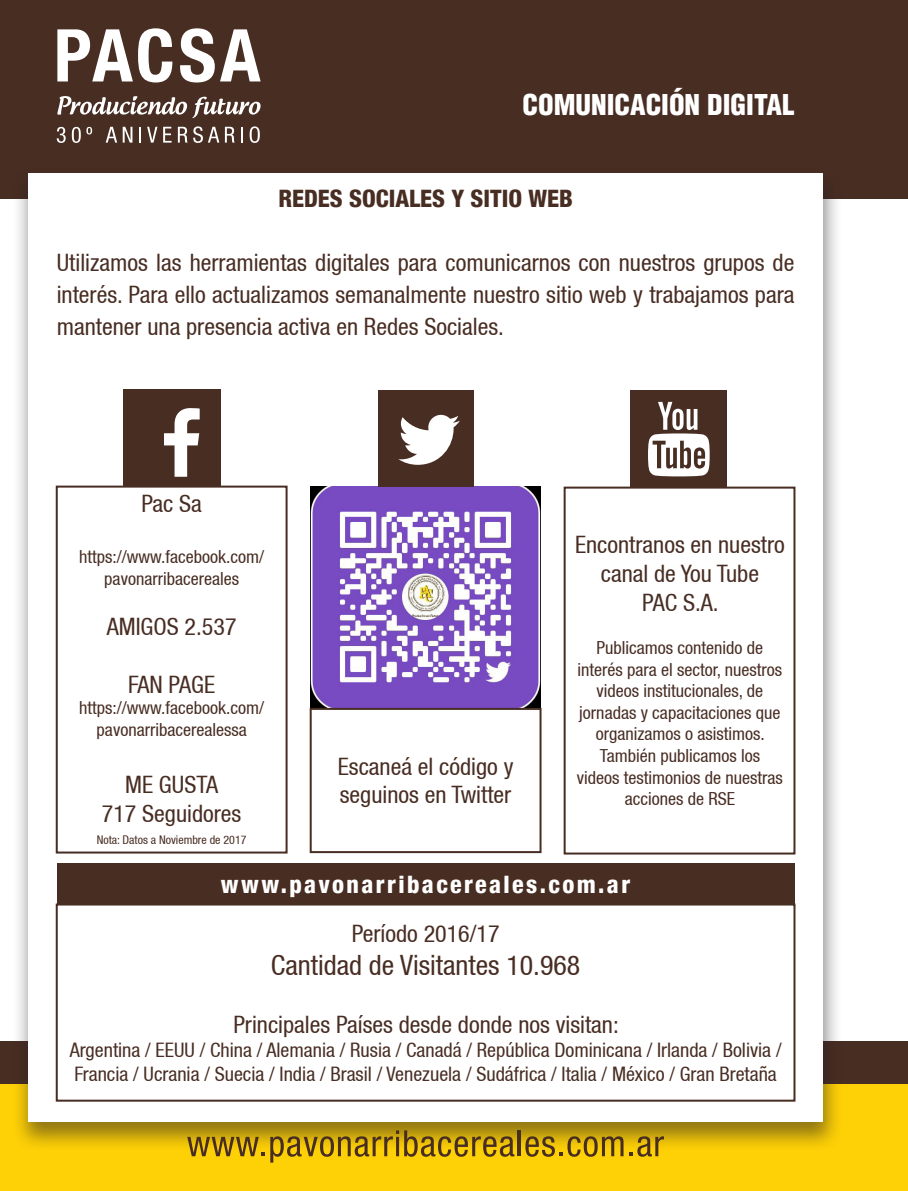
<style>
.page{position:relative;width:908px;height:1191px;background:#fff}
.page>*{position:absolute;margin:0;border:0;box-sizing:border-box;transform-origin:0 0}
.t1{font:condensed 28px "Helvetica 57";color:#482d23}
.t2{font:900 condensed 28px "Helvetica";color:#fff}
.t3{font:condensed 24px/28.8px "Helvetica 57";color:#482d23}
.t4{font:800 condensed 24px "Helvetica 87";letter-spacing:.1em;color:#fff}
.t5{font:800 condensed 24px "Helvetica 87";color:#482d23}
.t6{font:condensed 20px/24px "Helvetica 57";color:#482d23}
.t7{font:condensed 18px/21.6px "Helvetica 57";color:#482d23;text-align:center}
.t8{font:condensed 12px "Helvetica 57";color:#482d23}
</style>
<div class="page">
<div style="left:0;top:0;width:907px;height:198px;background:#482d23"></div>
<div style="left:0;top:1072px;width:907px;height:119px;background:#fed006"></div>
<div style="left:0;top:1041px;width:907px;height:42px;background:#482d23"></div>
<div style="left:12px;top:167px;width:830px;height:985px;background:#231f20;opacity:.5"></div>
<div style="left:28px;top:173px;width:794px;height:948px;background:#fff"></div>
<svg style="left:57px;top:28px;width:115px;height:54px"></svg>
<svg style="left:180px;top:28px;width:80px;height:54px"></svg>
<svg style="left:57px;top:96px;width:203px;height:22px"></svg>
<svg style="left:57px;top:127px;width:9px;height:16px"></svg>
<svg style="left:72px;top:127px;width:20px;height:16px"></svg>
<svg style="left:106px;top:127px;width:11px;height:16px"></svg>
<svg style="left:123px;top:127px;width:9px;height:16px"></svg>
<svg style="left:139px;top:127px;width:2px;height:16px"></svg>
<svg style="left:147px;top:127px;width:10px;height:16px"></svg>
<svg style="left:163px;top:127px;width:8px;height:16px"></svg>
<svg style="left:178px;top:126px;width:41px;height:17px"></svg>
<svg style="left:225px;top:127px;width:10px;height:16px"></svg>
<svg style="left:241px;top:127px;width:2px;height:16px"></svg>
<svg style="left:249px;top:126px;width:11px;height:17px"></svg>
<div style="left:56px;top:903px;width:739px;height:198px;border:2px solid #482d23"></div>
<div style="left:56px;top:485px;width:231px;height:368px;border:2px solid #482d23"></div>
<div style="left:563px;top:486px;width:232px;height:368px;border:2px solid #482d23"></div>
<img style="left:310px;top:486px;width:230px;height:222px">
<div style="left:309px;top:708px;width:232px;height:145px;border:2px solid #482d23"></div>
<div style="left:123px;top:389px;width:97px;height:97px;background:#482d23"></div>
<svg style="left:164px;top:408px;width:35px;height:69px"></svg>
<div style="left:377px;top:390px;width:96px;height:96px;background:#482d23"></div>
<svg style="left:398px;top:415px;width:61px;height:50px"></svg>
<div style="left:629px;top:390px;width:96px;height:96px;background:#482d23"></div>
<svg style="left:648px;top:402px;width:61px;height:74px"></svg>
<div style="left:57px;top:863px;width:737px;height:41px;background:#482d23"></div>
<svg style="left:187px;top:1136px;width:77px;height:20px"></svg>
<svg style="left:270px;top:1130px;width:244px;height:32px"></svg>
<hr style="left:517px;top:1130px;width:3px;height:26px;background:#482d23">
<svg style="left:525px;top:1136px;width:98px;height:20px"></svg>
<svg style="left:629px;top:1136px;width:34px;height:20px"></svg>
<p class="t2" style="left:522px;top:87px;width:273px">COMUNICACIÓN DIGITAL</p>
<p class="t5" style="left:278px;top:184px;width:296px">REDES SOCIALES Y SITIO WEB</p>
<p class="t3" style="left:57px;top:247px;width:739px;line-height:32px;text-align:justify">Utilizamos las herramientas digitales para comunicarnos con nuestros grupos de interés. Para ello actualizamos semanalmente nuestro sitio web y trabajamos para mantener una presencia activa en Redes Sociales.</p>
<p class="t3" style="left:141px;top:489px;width:62px">Pac Sa</p>
<p class="t7" style="left:79px;top:545px;width:186px">https://www.facebook.com/ pavonarribacereales</p>
<p class="t3" style="left:107px;top:612px;width:131px">AMIGOS 2.537</p>
<p class="t3" style="left:128px;top:669px;width:89px">FAN PAGE</p>
<p class="t7" style="left:79px;top:697px;width:186px">https://www.facebook.com/ pavonarribacerealessa</p>
<p class="t3" style="left:125px;top:770px;width:94px">ME GUSTA</p>
<p class="t3" style="left:102px;top:799px;width:141px">717 Seguidores</p>
<p class="t8" style="left:97px;top:832px;width:151px">Nota: Datos a Noviembre de 2017</p>
<p class="t3" style="left:337px;top:751px;width:177px">Escaneá el código y seguinos en Twitter</p>
<p class="t3" style="left:574px;top:530px;width:211px;text-align:center">Encontranos en nuestro canal de You Tube</p>
<p class="t3" style="left:642px;top:587px;width:78px">PAC S.A.</p>
<p class="t7" style="left:577px;top:636px;width:206px">Publicamos contenido de interés para el sector, nuestros videos institucionales, de jornadas y capacitaciones que organizamos o asistimos.</p>
<p class="t7" style="left:576px;top:744px;width:207px">También publicamos los videos testimonios de nuestras acciones de RSE</p>
<p class="t4" style="left:221px;top:869px;width:410px">www.pavonarribacereales.com.ar</p>
<p class="t3" style="left:351px;top:918px;width:149px">Período 2016/17</p>
<p class="t1" style="left:271px;top:949px;width:311px">Cantidad de Visitantes 10.968</p>
<p class="t3" style="left:233px;top:1009px;width:387px">Principales Países desde donde nos visitan:</p>
<p class="t6" style="left:70px;top:1037px;width:713px">Argentina / EEUU / China / Alemania / Rusia / Canadá / República Dominicana / Irlanda / Bolivia /<br>Francia / Ucrania / Suecia / India / Brasil / Venezuela / Sudáfrica / Italia / México / Gran Bretaña</p>
</div>
